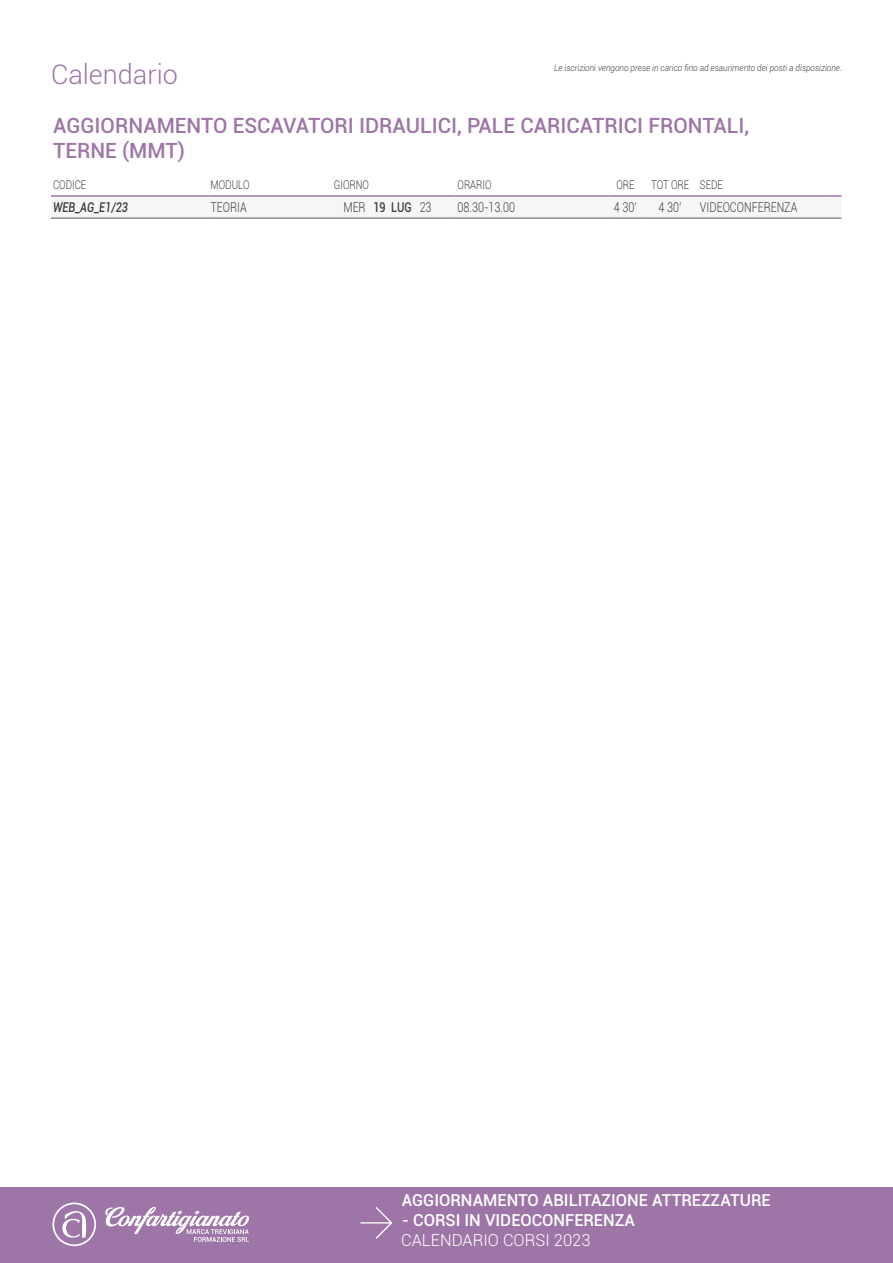
<style>
.page{position:relative;width:893px;height:1263px;background:#fff}
.page>*{position:absolute;margin:0;border:0;box-sizing:border-box;transform-origin:0 0}
.t1{font:300 27px "Roboto";color:#9e75a7}
.t2{font:500 21px/25.2px "Roboto";color:#9e75a7}
.t3{font:500 16.5px "Roboto";color:#fff}
.t4{font:300 16.5px "Roboto";color:#fff}
.t5{font:300 13.5px "Roboto";color:#3c3c3b;scale:.8 1}
.t6{font:italic 500 13.5px "Roboto";color:#3c3c3b;scale:.8 1}
.t7{font:300 12px "Roboto";color:#3c3c3b;scale:.8 1}
.t8{font:italic 300 9px "Roboto";color:#3c3c3b;scale:.9 1}
.s1{font-weight:500}
</style>
<div class="page">
<div style="left:0;top:1187px;width:893px;height:76px;background:#9e75a7"></div>
<svg style="left:360px;top:1207px;width:32px;height:32px"></svg>
<svg style="left:52px;top:1202px;width:44px;height:44px"></svg>
<svg style="left:105px;top:1207px;width:144px;height:35px"></svg>
<svg style="left:51px;top:195px;width:790px;height:24px"></svg>
<hr style="left:455px;top:218px;width:153px;height:1px;background:#575756">
<hr style="left:608px;top:218px;width:34px;height:1px;background:#575756">
<hr style="left:642px;top:218px;width:56px;height:1px;background:#575756">
<hr style="left:698px;top:218px;width:143px;height:1px;background:#575756">
<h1 class="t1" style="left:51px;top:56px;width:128px">Calendario</h1>
<h2 class="t2" style="left:53px;top:112px;width:698px">AGGIORNAMENTO ESCAVATORI IDRAULICI, PALE CARICATRICI FRONTALI,<br>TERNE (MMT)</h2>
<h3 class="t7" style="left:53px;top:177px;width:43px">CODICE</h3>
<h3 class="t7" style="left:210px;top:177px;width:50px">MODULO</h3>
<h3 class="t7" style="left:334px;top:177px;width:45px">GIORNO</h3>
<h3 class="t7" style="left:458px;top:177px;width:44px">ORARIO</h3>
<h3 class="t7" style="left:616px;top:177px;width:24px">ORE</h3>
<h3 class="t7" style="left:651px;top:177px;width:91px">TOT ORE SEDE</h3>
<h3 class="t6" style="left:53px;top:198px;width:95px">WEB_AG_E1/23</h3>
<h3 class="t5" style="left:210px;top:198px;width:47px">TEORIA</h3>
<h3 class="t5" style="left:343px;top:198px;width:112px">MER <span class="s1">19 LUG</span> 23</h3>
<h3 class="t5" style="left:458px;top:198px;width:73px">08.30-13.00</h3>
<h3 class="t5" style="left:614px;top:198px;width:30px">4 30’</h3>
<h3 class="t5" style="left:659px;top:198px;width:30px">4 30’</h3>
<h3 class="t5" style="left:700px;top:198px;width:123px">VIDEOCONFERENZA</h3>
<p class="t8" style="left:554px;top:61px;width:321px">Le iscrizioni vengono prese in carico fino ad esaurimento dei posti a disposizione.</p>
<h3 class="t3" style="left:402px;top:1188px;width:370px">AGGIORNAMENTO ABILITAZIONE ATTREZZATURE</h3>
<h3 class="t3" style="left:402px;top:1208px;width:235px">- CORSI IN VIDEOCONFERENZA</h3>
<h3 class="t4" style="left:401px;top:1228px;width:191px">CALENDARIO CORSI 2023</h3>
</div>
